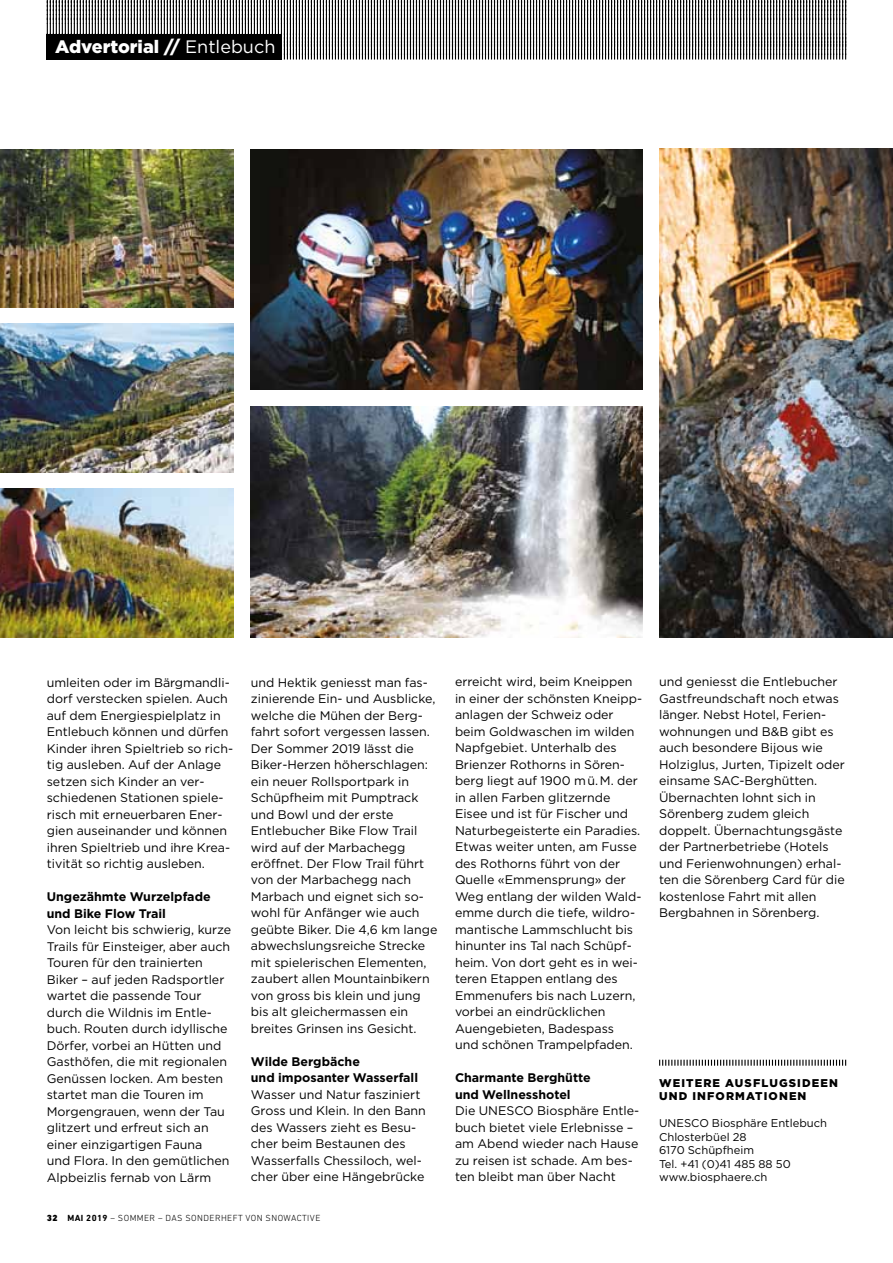
<style>
.page{position:relative;width:893px;height:1263px;background:#fff}
.page>*{position:absolute;margin:0;border:0;box-sizing:border-box;transform-origin:0 0}
.t1{font:900 18px "Gotham";letter-spacing:-.015em;color:#fff}
.t2{font:12.45px/16.5px "Gotham";color:#000}
.t3{font:700 12.45px/16.5px "Gotham";color:#000}
.t4{font:11.25px/13.5px "Gotham";color:#000}
.t5{font:900 11.25px/13.5px "Gotham";letter-spacing:.1em;color:#000}
.t6{font:300 9px "DIN Next LT Pro";letter-spacing:.05em;color:#000}
.s1{font-weight:400}
.s2{font-weight:900}
.s3{font-weight:700}
</style>
<div class="page">
<svg style="left:46px;top:0;width:801px;height:60px"></svg>
<div style="left:47px;top:34px;width:235px;height:26px;background:#000"></div>
<svg style="left:659px;top:1060px;width:187px;height:6px"></svg>
<img style="left:0;top:149px;width:234px;height:158px">
<img style="left:659px;top:149px;width:234px;height:488px">
<img style="left:251px;top:149px;width:391px;height:241px">
<img style="left:0;top:324px;width:234px;height:148px">
<img style="left:0;top:489px;width:234px;height:148px">
<img style="left:251px;top:406px;width:391px;height:231px">
<h1 class="t1" style="left:55px;top:34px;width:222px">ADVERTORIAL // <span class="s1">Entlebuch</span></h1>
<p class="t2" style="left:47px;top:674px;width:188px">umleiten oder im Bärgmandli&shy;dorf verstecken spielen. Auch auf dem Energiespielplatz in<br>Entlebuch können und dürfen<br>Kinder ihren Spieltrieb so rich&shy;tig ausleben. Auf der Anlage setzen sich Kinder an ver&shy;schiedenen Stationen spiele&shy;risch mit erneuerbaren Ener&shy;gien auseinander und können ihren Spieltrieb und ihre Krea&shy;tivität so richtig ausleben.</p>
<p class="t3" style="left:47px;top:888px;width:165px">Ungezähmte Wurzelpfade und Bike Flow Trail</p>
<p class="t2" style="left:47px;top:921px;width:186px">Von leicht bis schwierig, kurze<br>Trails für Einsteiger, aber auch<br>Touren für den trainierten<br>Biker – auf jeden Radsportler wartet die passende Tour durch die Wildnis im Entle&shy;buch. Routen durch idyllische<br>Dörfer, vorbei an Hütten und<br>Gasthöfen, die mit regionalen<br>Genüssen locken. Am besten startet man die Touren im<br>Morgengrauen, wenn der Tau glitzert und erfreut sich an einer einzigartigen Fauna<br>und Flora. In den gemütlichen<br>Alpbeizlis fernab von Lärm</p>
<p class="t2" style="left:251px;top:674px;width:188px">und Hektik geniesst man fas&shy;zinierende Ein- und Ausblicke, welche die Mühen der Berg&shy;fahrt sofort vergessen lassen.<br>Der Sommer 2019 lässt die<br>Biker-Herzen höherschlagen: ein neuer Rollsportpark in<br>Schüpfheim mit Pumptrack und Bowl und der erste<br>Entlebucher Bike Flow Trail wird auf der Marbachegg eröffnet. Der Flow Trail führt von der Marbachegg nach<br>Marbach und eignet sich so&shy;wohl für Anfänger wie auch geübte Biker. Die 4,6 km lange abwechslungsreiche Strecke mit spielerischen Elementen, zaubert allen Mountainbikern von gross bis klein und jung bis alt gleichermassen ein breites Grinsen ins Gesicht.</p>
<p class="t3" style="left:251px;top:1053px;width:169px">Wilde Bergbäche<br>und imposanter Wasserfall</p>
<p class="t2" style="left:251px;top:1086px;width:176px">Wasser und Natur fasziniert<br>Gross und Klein. In den Bann des Wassers zieht es Besu&shy;cher beim Bestaunen des<br>Wasserfalls Chessiloch, wel&shy;cher über eine Hängebrücke</p>
<p class="t6" style="left:47px;top:1213px;width:275px"><span class="s2">32</span> <span class="s3">Mai 2019</span> – SOMMER – DAS SONDERHEFT VON SNOWACTIVE</p>
<p class="t2" style="left:455px;top:673px;width:189px">erreicht wird, beim Kneippen in einer der schönsten Kneipp&shy;anlagen der Schweiz oder beim Goldwaschen im wilden<br>Napfgebiet. Unterhalb des<br>Brienzer Rothorns in Sören&shy;berg liegt auf 1900 m ü. M. der in allen Farben glitzernde<br>Eisee und ist für Fischer und<br>Naturbegeisterte ein Paradies.<br>Etwas weiter unten, am Fusse des Rothorns führt von der<br>Quelle «Emmensprung» der<br>Weg entlang der wilden Wald&shy;emme durch die tiefe, wildro&shy;mantische Lammschlucht bis hinunter ins Tal nach Schüpf&shy;heim. Von dort geht es in wei&shy;teren Etappen entlang des<br>Emmenufers bis nach Luzern, vorbei an eindrücklichen<br>Auengebieten, Badespass<br>und schönen Trampelpfaden.</p>
<p class="t3" style="left:455px;top:1070px;width:137px">Charmante Berghütte und Wellnesshotel</p>
<p class="t2" style="left:455px;top:1102px;width:186px">Die UNESCO Biosphäre Entle&shy;buch bietet viele Erlebnisse – am Abend wieder nach Hause zu reisen ist schade. Am bes&shy;ten bleibt man über Nacht</p>
<p class="t2" style="left:659px;top:673px;width:187px">und geniesst die Entlebucher<br>Gastfreundschaft noch etwas länger. Nebst Hotel, Ferien&shy;wohnungen und B&amp;B gibt es auch besondere Bijous wie<br>Holziglus, Jurten, Tipizelt oder einsame SAC-Berghütten.<br>Übernachten lohnt sich in<br>Sörenberg zudem gleich doppelt. Übernachtungsgäste der Partnerbetriebe (Hotels und Ferienwohnungen) erhal&shy;ten die Sörenberg Card für die kostenlose Fahrt mit allen<br>Bergbahnen in Sörenberg.</p>
<p class="t5" style="left:659px;top:1076px;width:180px">WEITERE AUSFLUGSIDEEN<br>UND INFORMATIONEN</p>
<p class="t4" style="left:659px;top:1116px;width:170px">UNESCO Biosphäre Entlebuch<br>Chlosterbüel 28<br>6170 Schüpfheim<br>Tel. +41 (0)41 485 88 50 www.biosphaere.ch</p>
</div>
